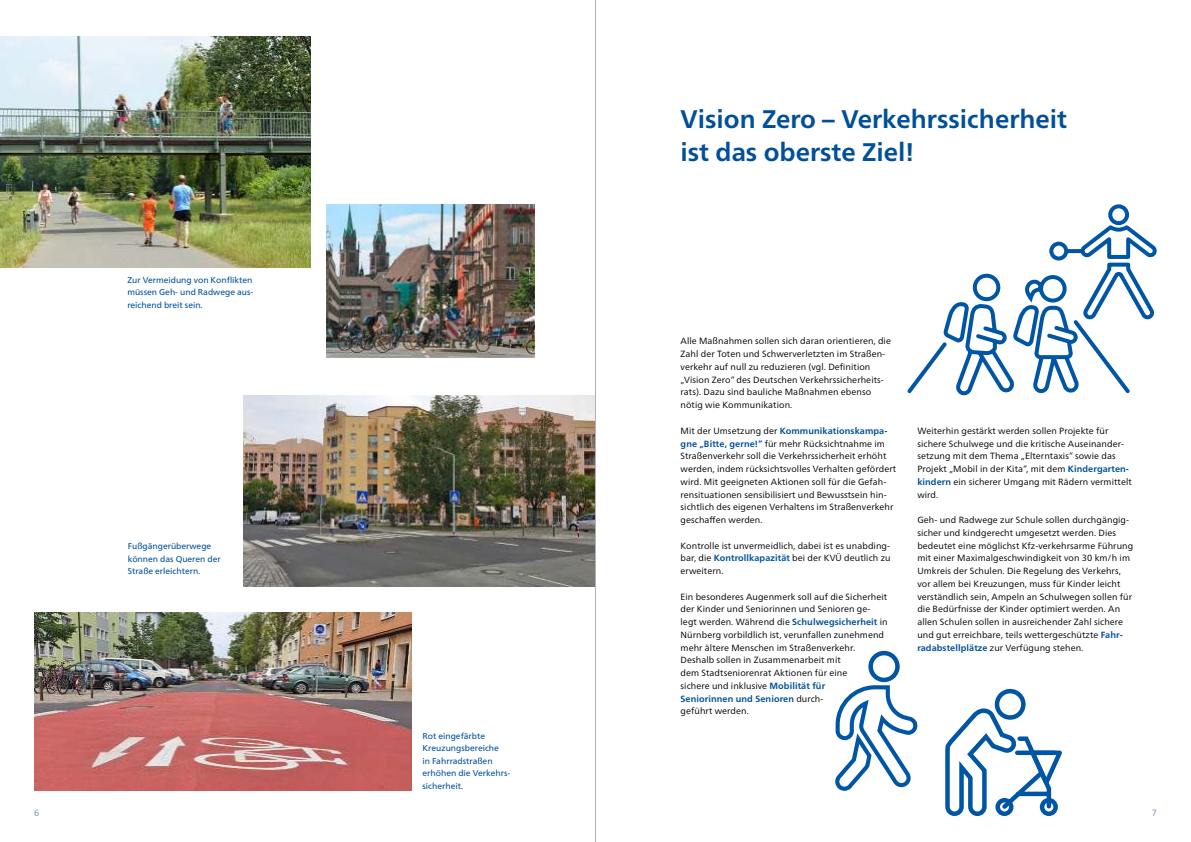
<style>
.page{position:relative;width:1191px;height:842px;background:#fff}
.page>*{position:absolute;margin:0;border:0;box-sizing:border-box;transform-origin:0 0}
.t1{font:700 25.5px/33px "Neue Frutiger World";color:#005099}
.t2{font:9px/12.8px "Neue Frutiger World";letter-spacing:.01em;color:#000}
.t3{font:9px "Neue Frutiger World";color:#6f89c5}
.t4{font:8.5px/12.5px "Neue Frutiger World";color:#005099}
.s1{font-weight:700;color:#005099}
</style>
<div class="page">
<img style="left:0;top:36px;width:311px;height:232px">
<img style="left:326px;top:204px;width:208px;height:153px">
<img style="left:244px;top:395px;width:351px;height:192px">
<img style="left:34px;top:612px;width:377px;height:179px">
<svg style="left:945px;top:688px;width:117px;height:128px"></svg>
<svg style="left:907px;top:204px;width:250px;height:192px"></svg>
<div style="left:868px;top:651px;width:32px;height:31px;border:5px solid #0056a4;border-radius:50%"></div>
<svg style="left:835px;top:685px;width:83px;height:106px"></svg>
<hr style="left:595px;top:0;width:1px;height:842px;background:#b1b2b2">
<p class="t4" style="left:127px;top:274px;width:127px;text-align:justify">Zur Vermeidung von Konflikten müssen Geh- und Radwege aus&shy;reichend breit sein.</p>
<p class="t4" style="left:128px;top:540px;width:94px">Fußgängerüberwege können das Queren der<br>Straße erleichtern.</p>
<p class="t4" style="left:422px;top:730px;width:89px">Rot eingefärbte<br>Kreuzungsbereiche<br>in Fahrradstraßen erhöhen die Verkehrs&shy;sicherheit.</p>
<h1 class="t1" style="left:680px;top:103px;width:388px">Vision Zero – Verkehrssicherheit ist das oberste Ziel!</h1>
<p class="t2" style="left:680px;top:335px;width:212px">Alle Maßnahmen sollen sich daran orientieren, die Zahl der Toten und Schwerverletzten im Straßen&shy;verkehr auf null zu reduzieren (vgl. Definition „Vision Zero“ des Deutschen Verkehrssicherheits&shy;rats). Dazu sind bauliche Maßnahmen ebenso nötig wie Kommunikation.</p>
<p class="t2" style="left:680px;top:424px;width:217px">Mit der Umsetzung der <span class="s1">Kommunikationskampa&shy;gne „Bitte, gerne!“</span> für mehr Rücksichtnahme im Straßenverkehr soll die Verkehrssicherheit erhöht werden, indem rücksichtsvolles Verhalten gefördert wird. Mit geeigneten Aktionen soll für die Gefah&shy;rensituationen sensibilisiert und Bewusstsein hin&shy;sichtlich des eigenen Verhaltens im Straßenverkehr geschaffen werden.</p>
<p class="t2" style="left:680px;top:539px;width:211px;text-align:justify">Kontrolle ist unvermeidlich, dabei ist es unabding&shy;bar, die <span class="s1">Kontrollkapazität</span> bei der KVÜ deutlich zu erweitern.</p>
<p class="t2" style="left:680px;top:590px;width:209px">Ein besonderes Augenmerk soll auf die Sicherheit der Kinder und Seniorinnen und Senioren ge&shy;legt werden. Während die <span class="s1">Schulwegsicherheit</span> in Nürnberg vorbildlich ist, verunfallen zunehmend mehr ältere Menschen im Straßenverkehr.<br>Deshalb sollen in Zusammenarbeit mit<br>dem Stadtseniorenrat Aktionen für eine<br>sichere und inklusive <span class="s1">Mobilität für<br>Seniorinnen und Senioren</span> durch-<br>geführt werden.</p>
<p class="t2" style="left:917px;top:424px;width:216px">Weiterhin gestärkt werden sollen Projekte für sichere Schulwege und die kritische Auseinander&shy;setzung mit dem Thema „Elterntaxis“ sowie das Projekt „Mobil in der Kita“, mit dem <span class="s1">Kindergarten&shy;kindern</span> ein sicherer Umgang mit Rädern vermittelt wird.</p>
<p class="t2" style="left:917px;top:514px;width:217px">Geh- und Radwege zur Schule sollen durchgängig&shy;sicher und kindgerecht umgesetzt werden. Dies bedeutet eine möglichst Kfz-verkehrsarme Führung mit einer Maximalgeschwindigkeit von 30 km/h im Umkreis der Schulen. Die Regelung des Verkehrs, vor allem bei Kreuzungen, muss für Kinder leicht verständlich sein, Ampeln an Schulwegen sollen für die Bedürfnisse der Kinder optimiert werden. An allen Schulen sollen in ausreichender Zahl sichere und gut erreichbare, teils wettergeschützte <span class="s1">Fahr&shy;radabstellplätze</span> zur Verfügung stehen.</p>
<p class="t3" style="left:34px;top:809px;width:7px">6</p>
<p class="t3" style="left:1151px;top:809px;width:7px">7</p>
</div>
